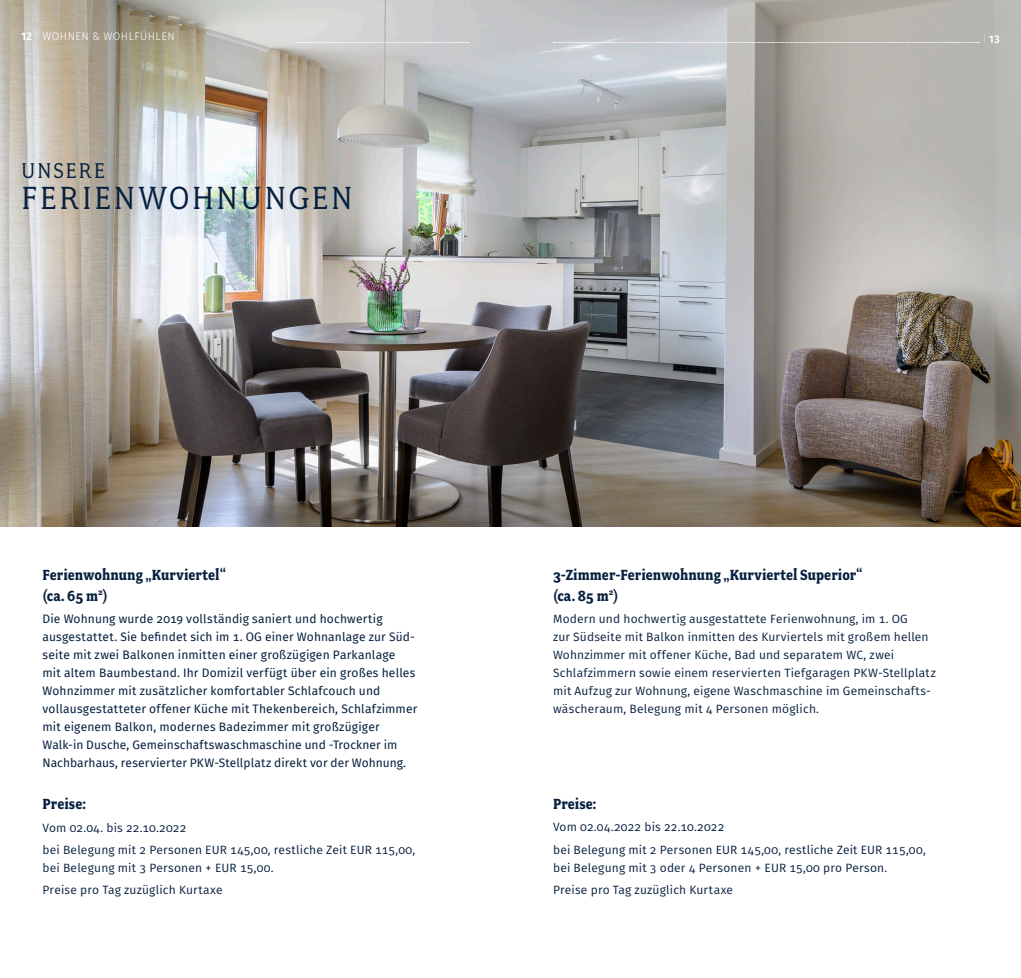
<style>
.page{position:relative;width:1021px;height:978px;background:#fff}
.page>*{position:absolute;margin:0;border:0;box-sizing:border-box;transform-origin:0 0}
.H1_Seitenüberschrift{font:36px "Fairplex Narrow OT";letter-spacing:.065em;color:#07203f}
.H2_Seitenüberschrift{font:24px "Fairplex Narrow OT";letter-spacing:.065em;color:#07203f}
.Produktüberschrift{font:700 16.5px/21px "Fairplex Narrow OT";color:#07203f}
.Beschreibender_Text{font:12px/18px "Fira Sans";letter-spacing:.015em;color:#07203f}
.Beschreibender_Text-2{font:12px/18px "Fira Sans";letter-spacing:.015em;color:#07203f}
.Themenüberschrift_Se{font:300 10.95px "Fira Sans";letter-spacing:.04em;color:#fff}
.t1{font:600 10.95px "Fira Sans";color:#fff}
.s1{font-weight:600}
.s2{font-weight:100}
</style>
<div class="page">
<img style="left:0;top:0;width:1020px;height:527px">
<svg style="left:295px;top:42px;width:174px;height:1px"></svg>
<svg style="left:553px;top:42px;width:426px;height:1px"></svg>
<p class="Themenüberschrift_Se" style="left:21px;top:29px;width:155px"><span class="s1">12</span> <span class="s2">|</span> WOHNEN &amp; WOHLFÜHLEN</p>
<p class="H2_Seitenüberschrift" style="left:21px;top:157px;width:85px">UNSERE</p>
<p class="H1_Seitenüberschrift" style="left:21px;top:178px;width:333px">FERIENWOHNUNGEN</p>
<p class="t1" style="left:982px;top:30px;width:19px"><span class="s2">|</span>13</p>
<p class="Produktüberschrift" style="left:43px;top:564px;width:185px">Ferienwohnung „Kurviertel“ (ca. 65 m<sup>2</sup>)</p>
<p class="Beschreibender_Text-2" style="left:43px;top:610px;width:376px">Die Wohnung wurde 2019 vollständig saniert und hochwertig ausgestattet. Sie befindet sich im 1. OG einer Wohnanlage zur Süd&shy;seite mit zwei Balkonen inmitten einer großzügigen Parkanlage<br>mit altem Baumbestand. Ihr Domizil verfügt über ein großes helles Wohnzimmer mit zusätzlicher komfortabler Schlafcouch und vollausgestatteter offener Küche mit Thekenbereich, Schlafzimmer mit eigenem Balkon, modernes Badezimmer mit großzügiger Walk-in Dusche, Gemeinschaftswaschmaschine und -Trockner im Nachbarhaus, reservierter PKW-Stellplatz direkt vor der Wohnung.</p>
<p class="Produktüberschrift" style="left:43px;top:794px;width:45px">Preise:</p>
<p class="Beschreibender_Text" style="left:43px;top:818px;width:145px">Vom 02.04. bis 22.10.2022</p>
<p class="Beschreibender_Text" style="left:43px;top:841px;width:374px">bei Belegung mit 2 Personen EUR 145,00, restliche Zeit EUR 115,00, bei Belegung mit 3 Personen + EUR 15,00.</p>
<p class="Beschreibender_Text" style="left:43px;top:881px;width:181px">Preise pro Tag zuzüglich Kurtaxe</p>
<p class="Produktüberschrift" style="left:553px;top:564px;width:311px">3-Zimmer-Ferienwohnung „Kurviertel Superior“ (ca. 85 m<sup>2</sup>)</p>
<p class="Beschreibender_Text" style="left:553px;top:610px;width:384px">Modern und hochwertig ausgestattete Ferienwohnung, im 1. OG<br>zur Südseite mit Balkon inmitten des Kurviertels mit großem hellen Wohnzimmer mit offener Küche, Bad und separatem WC, zwei Schlafzimmern sowie einem reservierten Tiefgaragen PKW-Stellplatz mit Aufzug zur Wohnung, eigene Waschmaschine im Gemeinschafts&shy;wäscheraum, Belegung mit 4 Personen möglich.</p>
<p class="Produktüberschrift" style="left:553px;top:793px;width:45px">Preise:</p>
<p class="Beschreibender_Text" style="left:553px;top:818px;width:173px">Vom 02.04.2022 bis 22.10.2022</p>
<p class="Beschreibender_Text" style="left:553px;top:840px;width:374px">bei Belegung mit 2 Personen EUR 145,00, restliche Zeit EUR 115,00, bei Belegung mit 3 oder 4 Personen + EUR 15,00 pro Person.</p>
<p class="Beschreibender_Text" style="left:553px;top:881px;width:181px">Preise pro Tag zuzüglich Kurtaxe</p>
</div>
